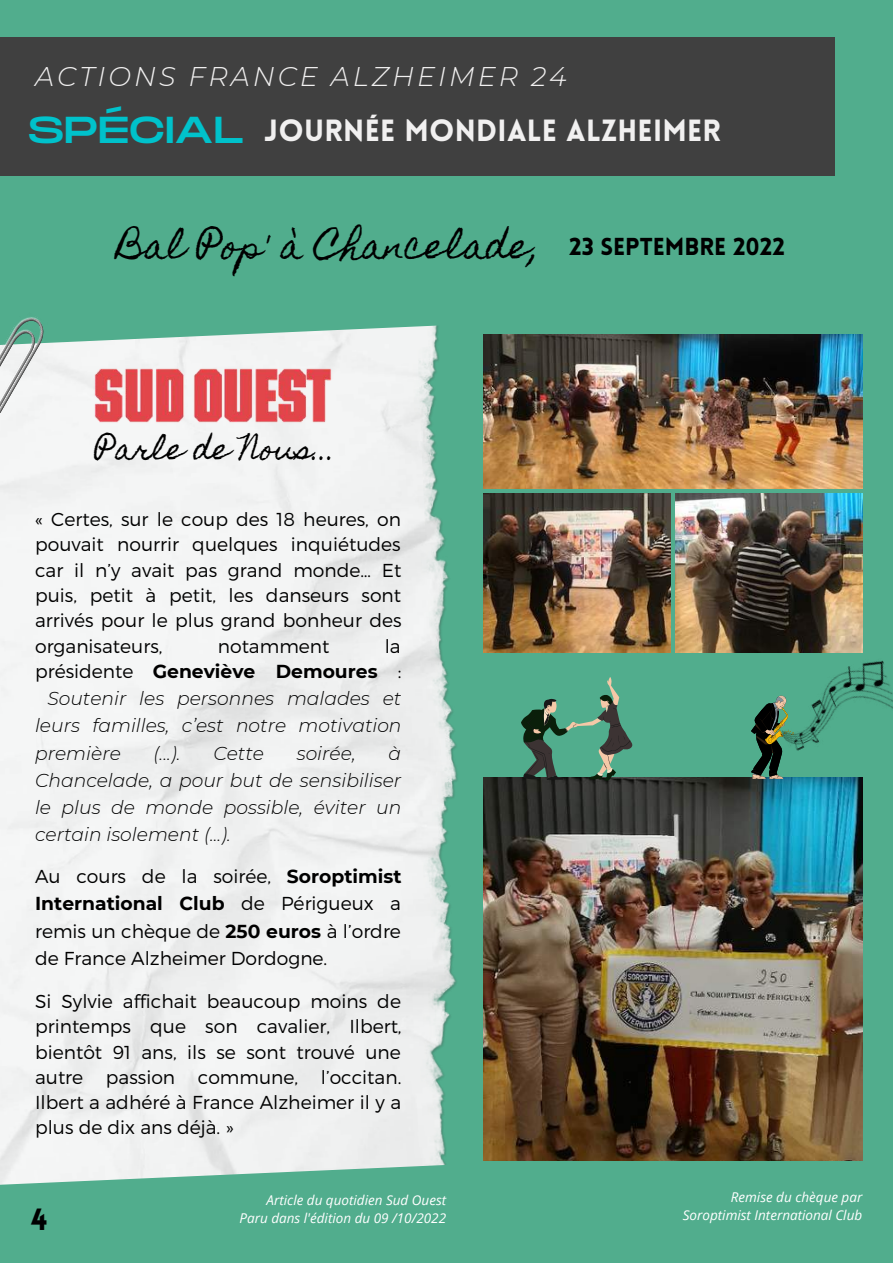
<style>
.page{position:relative;width:893px;height:1264px;background:#fff}
.page>*{position:absolute;margin:0;border:0;box-sizing:border-box;transform-origin:0 0}
.t1{font:37.5px "Monument Extended";color:#00c2cb}
.t2{font:34.5px "Homemade Apple";color:#000}
.t3{font:900 30px "Lovelo";letter-spacing:.01em;color:#f1f0f0}
.t4{font:900 30px "Lovelo";color:#000}
.t5{font:28.5px "Homemade Apple";color:#000}
.t6{font:italic 300 27px "Montserrat";letter-spacing:.11em;color:#f1f0f0}
.t7{font:300 18.75px/25.3px "Montserrat";color:#000;text-align:justify}
.t8{font:italic 300 18.75px/27.2px "Montserrat";color:#000;text-align:justify}
.t9{font:700 18.75px/25.3px "Montserrat";color:#000;text-align:right}
.t10{font:italic 13.5px/18px "Open Sans";color:#fff;text-align:right}
.s1{font-family:"Lovelo";font-weight:900;font-size:24px}
.s2{font-weight:300}
.s3{font-weight:700}
</style>
<div class="page">
<div style="left:0;top:0;width:892px;height:1262px;background:#51ad8d"></div>
<div style="left:0;top:37px;width:834px;height:138px;background:#404040"></div>
<img style="left:483px;top:335px;width:379px;height:154px">
<img style="left:675px;top:493px;width:187px;height:159px">
<img style="left:483px;top:493px;width:187px;height:159px">
<img style="left:0;top:325px;width:457px;height:860px">
<img style="left:94px;top:348px;width:238px;height:95px">
<img style="left:483px;top:777px;width:379px;height:383px">
<svg style="left:521px;top:677px;width:111px;height:103px"></svg>
<svg style="left:751px;top:703px;width:42px;height:76px"></svg>
<img style="left:768px;top:652px;width:124px;height:106px">
<svg style="left:0;top:325px;width:53px;height:108px"></svg>
<img style="left:0;top:317px;width:51px;height:113px">
<h3 class="t6" style="left:35px;top:60px;width:533px">ACTIONS FRANCE ALZHEIMER 24</h3>
<h1 class="t1" style="left:28px;top:109px;width:218px">SPÉCIAL</h1>
<h3 class="t3" style="left:264px;top:118px;width:458px">JOURNÉE MONDIALE ALZHEIMER</h3>
<h2 class="t2" style="left:118px;top:226px;width:668px">Bal Pop' à Chancelade, <span class="s1">23 SEPTEMBRE 2022</span></h2>
<h3 class="t5" style="left:96px;top:433px;width:242px">Parle de Nous...</h3>
<p class="t7" style="left:35px;top:506px;width:368px">« Certes, sur le coup des 18 heures, on pouvait nourrir quelques inquiétudes car il n’y avait pas grand monde… Et puis, petit à petit, les danseurs sont arrivés pour le plus grand bonheur des organisateurs,</p>
<p class="t9" style="left:35px;top:633px;width:368px"><span class="s2">la<br>présidente</span> Geneviève Demoures <span class="s2">:</span></p>
<p class="t8" style="left:35px;top:685px;width:368px;text-indent:12px">Soutenir les personnes malades et leurs familles, c’est notre motivation première</p>
<p class="t7" style="left:218px;top:632px;width:113px">notamment</p>
<p class="t8" style="left:154px;top:739px;width:28px">(...).</p>
<p class="t8" style="left:213px;top:739px;width:52px">Cette</p>
<p class="t8" style="left:297px;top:739px;width:60px">soirée,</p>
<p class="t8" style="left:35px;top:739px;width:368px;text-indent:353px">à Chancelade, a pour but de sensibiliser le plus de monde possible, éviter un certain isolement (...).</p>
<p class="t7" style="left:35px;top:862px;width:368px;line-height:27.2px">Au cours de la soirée, <span class="s3">Soroptimist International Club</span> de Périgueux a remis un chèque de <span class="s3">250 euros</span> à l’ordre de France Alzheimer Dordogne.</p>
<p class="t7" style="left:35px;top:987px;width:368px">Si Sylvie affichait beaucoup moins de printemps que son cavalier, Ilbert, bientôt 91 ans, ils se sont trouvé une autre passion commune, l’occitan.<br>Ilbert a adhéré à France Alzheimer il y a plus de dix ans déjà. »</p>
<h3 class="t4" style="left:31px;top:1207px;width:18px">4</h3>
<p class="t10" style="left:239px;top:1190px;width:208px">Article du quotidien Sud Ouest<br>Paru dans l'édition du 09 /10/2022</p>
<p class="t10" style="left:682px;top:1187px;width:181px">Remise du chèque par<br>Soroptimist International Club</p>
</div>
